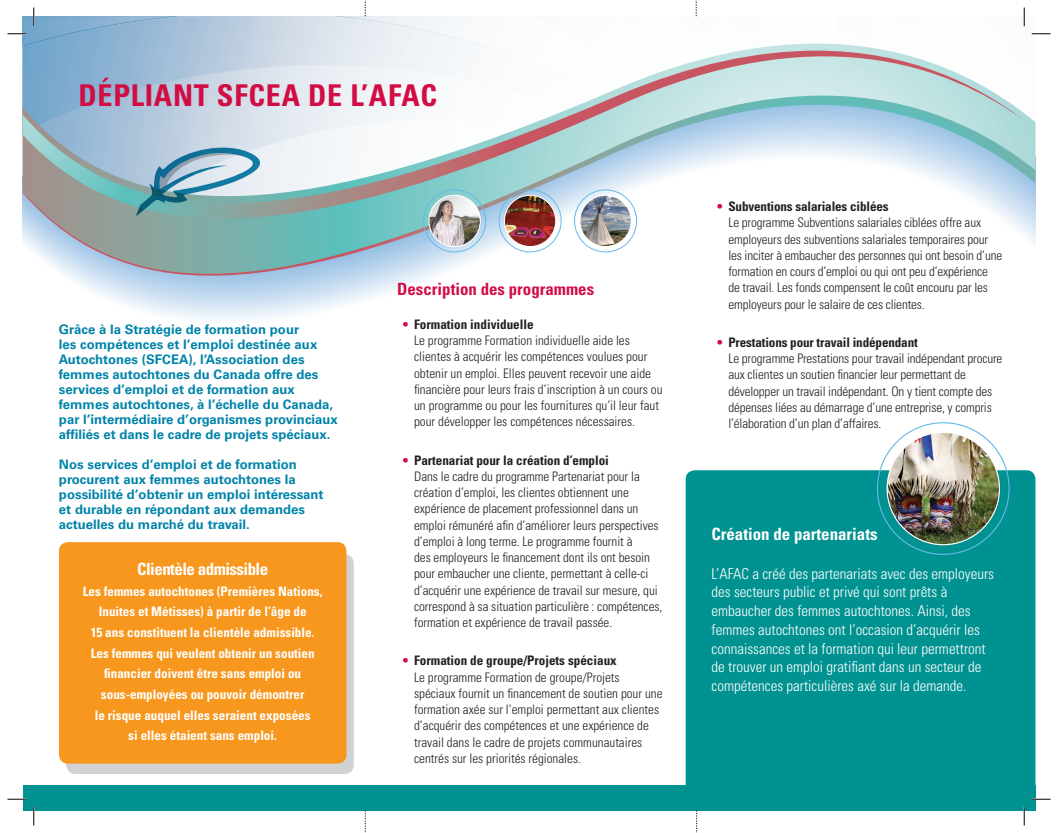
<style>
.page{position:relative;width:1058px;height:833px;background:#fff}
.page>*{position:absolute;margin:0;border:0;box-sizing:border-box;transform-origin:0 0}
.t1{font:700 condensed 30px "Univers LT Std";letter-spacing:.025em;color:#d20d44}
.t2{font:700 condensed 16.88px "Univers LT Std";letter-spacing:-.015em;color:#fff}
.t3{font:700 condensed 16.88px "Univers LT Std";color:#d20d44}
.t4{font:300 condensed 15px/18.8px "Univers LT Std";color:#fff}
.t5{font:300 condensed 13.12px/16.2px "Univers LT Std";letter-spacing:-.005em;color:#231f20}
.t6{font:700 13.12px/15px "Univers LT Std";color:#0083a9}
.t7{font:700 condensed 13.12px/20.6px "Univers LT Std";color:#fff;text-align:center}
.s1{font-weight:700;color:#d20d44}
.s2{font-weight:700}
</style>
<div class="page">
<svg style="left:39px;top:255px;width:443px;height:63px"></svg>
<svg style="left:22px;top:18px;width:545px;height:237px"></svg>
<div style="left:685px;top:470px;width:350px;height:324px;background:#009290;border-radius:9px"></div>
<div style="left:66px;top:554px;width:288px;height:220px;background:#d1d2d4;border-radius:9px"></div>
<div style="left:59px;top:542px;width:287px;height:221px;background:#f7971d;border-radius:9px"></div>
<div style="left:22px;top:785px;width:1013px;height:25px;background:#009290"></div>
<svg style="left:136px;top:148px;width:124px;height:68px;background:#8db4c1"></svg>
<div style="left:423px;top:189px;width:63px;height:63px;border:1px solid #64bae9;border-radius:50%"></div>
<div style="left:498px;top:189px;width:63px;height:63px;border:1px solid #64bae9;border-radius:50%"></div>
<img style="left:429px;top:195px;width:51px;height:51px;border-radius:26px">
<div style="left:428px;top:195px;width:52px;height:52px;border:1px solid #fff;border-radius:50%"></div>
<img style="left:504px;top:195px;width:51px;height:51px;border-radius:26px">
<div style="left:504px;top:195px;width:52px;height:52px;border:1px solid #fff;border-radius:50%"></div>
<img style="left:887px;top:432px;width:112px;height:112px;border-radius:56px">
<svg style="left:365px;top:0;width:1px;height:16px"></svg>
<svg style="left:365px;top:810px;width:1px;height:22px"></svg>
<svg style="left:696px;top:810px;width:1px;height:22px"></svg>
<svg style="left:8px;top:33px;width:18px;height:2px"></svg>
<svg style="left:8px;top:798px;width:18px;height:2px"></svg>
<svg style="left:1031px;top:798px;width:19px;height:2px"></svg>
<svg style="left:33px;top:8px;width:2px;height:18px"></svg>
<svg style="left:33px;top:806px;width:2px;height:19px"></svg>
<svg style="left:567px;top:0;width:483px;height:442px"></svg>
<svg style="left:1023px;top:806px;width:2px;height:19px"></svg>
<h1 class="t1" style="left:78px;top:76px;width:51px">Déplian</h1>
<h1 class="t1" style="left:194px;top:76px;width:245px">t SFCEA de l’AFAC</h1>
<p class="t6" style="left:59px;top:322px;width:280px">Grâce à la Stratégie de formation pour<br>les compétences et l’emploi destinée aux Autochtones (SFCEA), l’Association des femmes autochtones du Canada offre des services d’emploi et de formation aux femmes autochtones, à l’échelle du Canada, par l’intermédiaire d’organismes provinciaux affiliés et dans le cadre de projets spéciaux.</p>
<p class="t6" style="left:59px;top:457px;width:266px">Nos services d’emploi et de formation procurent aux femmes autochtones la possibilité d’obtenir un emploi intéressant et durable en répondant aux demandes actuelles du marché du travail.</p>
<p class="t2" style="left:137px;top:558px;width:133px">Clientèle admissible</p>
<p class="t7" style="left:83px;top:580px;width:241px">Les femmes autochtones (Premières Nations, Inuites et Métisses) à partir de l’âge de<br>15 ans constituent la clientèle admissible.<br>Les femmes qui veulent obtenir un soutien financier doivent être sans emploi ou sous-employées ou pouvoir démontrer<br>le risque auquel elles seraient exposées<br>si elles étaient sans emploi.</p>
<p class="t3" style="left:397px;top:279px;width:198px">Description des programmes</p>
<p class="t5" style="left:414px;top:316px;width:250px;text-indent:-11px"><span class="s1">•</span> <span class="s2">Formation individuelle<br></span>Le programme Formation individuelle aide les clientes à acquérir les compétences voulues pour obtenir un emploi. Elles peuvent recevoir une aide financière pour leurs frais d’inscription à un cours ou un programme ou pour les fournitures qu’il leur faut pour développer les compétences nécessaires.</p>
<p class="t5" style="left:414px;top:452px;width:250px;text-indent:-11px"><span class="s1">•</span> <span class="s2">Partenariat pour la création d’emploi<br></span>Dans le cadre du programme Partenariat pour la création d’emploi, les clientes obtiennent une expérience de placement professionnel dans un emploi rémunéré afin d’améliorer leurs perspectives d’emploi à long terme. Le programme fournit à<br>des employeurs le financement dont ils ont besoin pour embaucher une cliente, permettant à celle-ci d’acquérir une expérience de travail sur mesure, qui correspond à sa situation particulière : compétences, formation et expérience de travail passée.</p>
<p class="t5" style="left:414px;top:652px;width:250px;text-indent:-11px"><span class="s1">•</span> <span class="s2">Formation de groupe/Projets spéciaux<br></span>Le programme Formation de groupe/Projets spéciaux fournit un financement de soutien pour une formation axée sur l’emploi permettant aux clientes d’acquérir des compétences et une expérience de travail dans le cadre de projets communautaires centrés sur les priorités régionales.</p>
<p class="t5" style="left:728px;top:198px;width:275px;text-indent:-11px"><span class="s1">•</span> <span class="s2">Subventions salariales ciblées<br></span>Le programme Subventions salariales ciblées offre aux employeurs des subventions salariales temporaires pour les inciter à embaucher des personnes qui ont besoin d’une formation en cours d’emploi ou qui ont peu d’expérience de travail. Les fonds compensent le coût encouru par les employeurs pour le salaire de ces clientes.</p>
<p class="t5" style="left:728px;top:334px;width:275px;text-indent:-11px"><span class="s1">•</span> <span class="s2">Prestations pour travail indépendant<br></span>Le programme Prestations pour travail indépendant procure aux clientes un soutien financier leur permettant de développer un travail indépendant. On y tient compte des dépenses liées au démarrage d’une entreprise, y compris l’élaboration d’un plan d’affaires.</p>
<p class="t2" style="left:711px;top:523px;width:167px">Création de partenariats</p>
<p class="t4" style="left:711px;top:564px;width:284px">L’AFAC a créé des partenariats avec des employeurs des secteurs public et privé qui sont prêts à embaucher des femmes autochtones. Ainsi, des femmes autochtones ont l’occasion d’acquérir les connaissances et la formation qui leur permettront de trouver un emploi gratifiant dans un secteur de compétences particulières axé sur la demande.</p>
</div>
